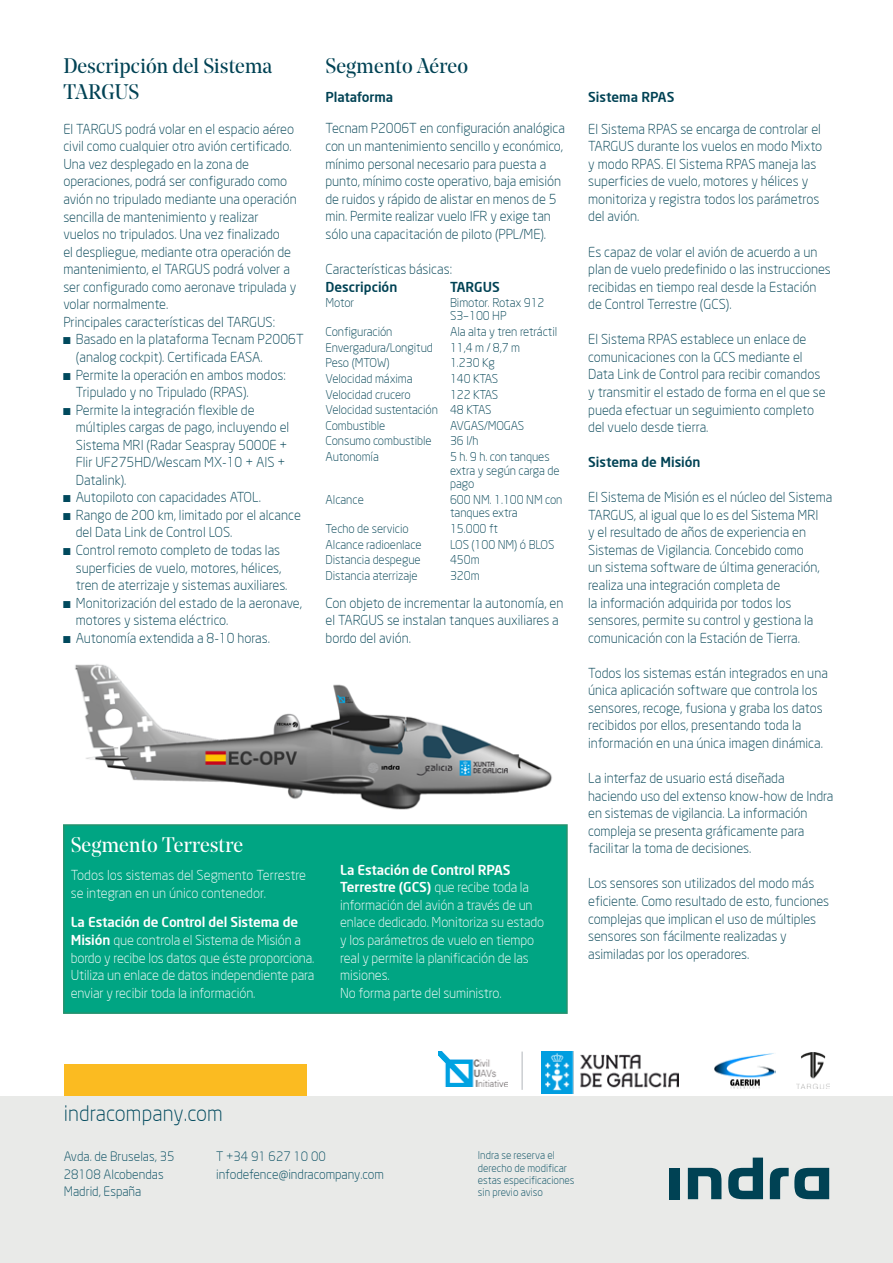
<style>
.page{position:relative;width:893px;height:1263px;background:#fff}
.page>*{position:absolute;margin:0;border:0;box-sizing:border-box;transform-origin:0 0}
.t1{font:21px/25.5px "Noe Display";color:#004254}
.t2{font:21px "Noe Display";color:#fff}
.t3{font:300 21px "Neo Sans";letter-spacing:.005em;color:#00495d}
.t4{font:300 13.5px/17.5px "Neo Sans";color:#004254}
.t5{font:300 13.5px/17.5px "Neo Sans";letter-spacing:-.01em;color:#fff}
.t6{font:500 13.5px "Neo Sans";color:#004254}
.t7{font:300 12.75px/17.5px "Neo Sans";color:#00495d}
.t8{font:300 12px/13.5px "Neo Sans";letter-spacing:-.005em;color:#004254}
.t9{font:300 10.5px/12px "Neo Sans";color:#00495d}
.s1{font-family:"Arial Narrow";font-weight:400;font-size:15px;color:#00495d}
.s2{font-weight:500}
</style>
<div class="page">
<div style="left:64px;top:1064px;width:242px;height:32px;background:#fbbb21"></div>
<div style="left:0;top:1096px;width:893px;height:167px;background:#e9eae8"></div>
<div style="left:670px;top:1168px;width:10px;height:31px;background:#004254"></div>
<svg style="left:688px;top:1168px;width:33px;height:31px"></svg>
<svg style="left:728px;top:1157px;width:35px;height:42px"></svg>
<svg style="left:770px;top:1168px;width:59px;height:31px"></svg>
<div style="left:63px;top:824px;width:505px;height:190px;background:#00a583;border:2px solid #25926e"></div>
<img style="left:75px;top:664px;width:477px;height:146px">
<img style="left:714px;top:1053px;width:61px;height:36px">
<img style="left:796px;top:1052px;width:33px;height:37px">
<img style="left:438px;top:1051px;width:69px;height:35px">
<img style="left:542px;top:1051px;width:137px;height:43px">
<hr style="left:522px;top:1051px;width:1px;height:39px;background:#b1b6ba">
<h1 class="t1" style="left:63px;top:53px;width:211px">Descripción del Sistema<br>TARGUS</h1>
<p class="t4" style="left:63px;top:120px;width:235px">El TARGUS podrá volar en el espacio aéreo civil como cualquier otro avión certificado.<br>Una vez desplegado en la zona de operaciones, podrá ser configurado como avión no tripulado mediante una operación sencilla de mantenimiento y realizar vuelos no tripulados. Una vez finalizado<br>el despliegue, mediante otra operación de mantenimiento, el TARGUS podrá volver a ser configurado como aeronave tripulada y volar normalmente.<br>Principales características del TARGUS:</p>
<p class="t4" style="left:76px;top:331px;width:229px;text-indent:-13px"><span class="s1">■</span> Basado en la plataforma Tecnam P2006T (analog cockpit). Certificada EASA.</p>
<p class="t4" style="left:76px;top:366px;width:211px;text-indent:-13px"><span class="s1">■</span> Permite la operación en ambos modos:<br>Tripulado y no Tripulado (RPAS).</p>
<p class="t4" style="left:76px;top:401px;width:215px;text-indent:-13px"><span class="s1">■</span> Permite la integración flexible de múltiples cargas de pago, incluyendo el<br>Sistema MRI (Radar Seaspray 5000E +<br>Flir UF275HD/Wescam MX-10 + AIS +<br>Datalink).</p>
<p class="t4" style="left:63px;top:488px;width:199px"><span class="s1">■</span> Autopiloto con capacidades ATOL.</p>
<p class="t4" style="left:76px;top:506px;width:227px;text-indent:-13px"><span class="s1">■</span> Rango de 200 km, limitado por el alcance del Data Link de Control LOS.</p>
<p class="t4" style="left:76px;top:541px;width:213px;text-indent:-13px"><span class="s1">■</span> Control remoto completo de todas las superficies de vuelo, motores, hélices, tren de aterrizaje y sistemas auxiliares.</p>
<p class="t4" style="left:76px;top:594px;width:228px;text-indent:-13px"><span class="s1">■</span> Monitorización del estado de la aeronave, motores y sistema eléctrico.</p>
<p class="t4" style="left:63px;top:629px;width:208px"><span class="s1">■</span> Autonomía extendida a 8-10 horas.</p>
<h1 class="t1" style="left:326px;top:53px;width:144px">Segmento Aéreo</h1>
<p class="t6" style="left:326px;top:88px;width:69px">Plataforma</p>
<p class="t4" style="left:326px;top:120px;width:241px">Tecnam P2006T en configuración analógica con un mantenimiento sencillo y económico, mínimo personal necesario para puesta a punto, mínimo coste operativo, baja emisión de ruidos y rápido de alistar en menos de 5 min. Permite realizar vuelo IFR y exige tan sólo una capacitación de piloto (PPL/ME).</p>
<p class="t4" style="left:326px;top:260px;width:128px">Características básicas:</p>
<p class="t6" style="left:326px;top:278px;width:73px">Descripción</p>
<p class="t6" style="left:450px;top:278px;width:51px">TARGUS</p>
<p class="t8" style="left:326px;top:296px;width:30px">Motor</p>
<p class="t8" style="left:450px;top:296px;width:96px">Bimotor. Rotax 912<br>S3–100 HP</p>
<p class="t8" style="left:326px;top:325px;width:68px">Configuración</p>
<p class="t8" style="left:450px;top:325px;width:109px">Ala alta y tren retráctil</p>
<p class="t8" style="left:326px;top:340px;width:109px">Envergadura/Longitud</p>
<p class="t8" style="left:450px;top:340px;width:72px">11,4 m / 8,7 m</p>
<p class="t8" style="left:326px;top:356px;width:66px">Peso (MTOW)</p>
<p class="t8" style="left:450px;top:356px;width:46px">1.230 Kg</p>
<p class="t8" style="left:326px;top:372px;width:89px">Velocidad máxima</p>
<p class="t8" style="left:450px;top:372px;width:50px">140 KTAS</p>
<p class="t8" style="left:326px;top:387px;width:87px">Velocidad crucero</p>
<p class="t8" style="left:326px;top:386px;width:174px;line-height:15.6px;text-indent:125px">122 KTAS<br>Velocidad sustentación 48 KTAS<br>Combustible</p>
<p class="t8" style="left:450px;top:419px;width:76px">AVGAS/MOGAS</p>
<p class="t8" style="left:326px;top:434px;width:108px">Consumo combustible</p>
<p class="t8" style="left:450px;top:434px;width:30px">36 l/h</p>
<p class="t8" style="left:326px;top:450px;width:55px">Autonomía</p>
<p class="t8" style="left:450px;top:450px;width:111px">5 h. 9 h. con tanques extra y según carga de pago</p>
<p class="t8" style="left:326px;top:492px;width:40px">Alcance</p>
<p class="t8" style="left:450px;top:492px;width:114px">600 NM. 1.100 NM con tanques extra</p>
<p class="t8" style="left:326px;top:522px;width:85px">Techo de servicio</p>
<p class="t8" style="left:450px;top:522px;width:49px">15.000 ft</p>
<p class="t8" style="left:326px;top:537px;width:98px">Alcance radioenlace</p>
<p class="t8" style="left:450px;top:537px;width:106px">LOS (100 NM) ó BLOS</p>
<p class="t8" style="left:326px;top:553px;width:97px">Distancia despegue</p>
<p class="t8" style="left:450px;top:553px;width:31px">450m</p>
<p class="t8" style="left:326px;top:568px;width:94px">Distancia aterrizaje</p>
<p class="t8" style="left:450px;top:568px;width:31px">320m</p>
<p class="t4" style="left:326px;top:594px;width:239px">Con objeto de incrementar la autonomía, en el TARGUS se instalan tanques auxiliares a bordo del avión.</p>
<h1 class="t2" style="left:71px;top:832px;width:174px">Segmento Terrestre</h1>
<p class="t5" style="left:71px;top:866px;width:237px">Todos los sistemas del Segmento Terrestre se integran en un único contenedor.</p>
<p class="t5" style="left:71px;top:913px;width:245px"><span class="s2">La Estación de Control del Sistema de Misión</span> que controla el Sistema de Misión a bordo y recibe los datos que éste proporciona.<br>Utiliza un enlace de datos independiente para enviar y recibir toda la información.</p>
<p class="t5" style="left:340px;top:861px;width:205px"><span class="s2">La Estación de Control RPAS<br>Terrestre (GCS)</span> que recibe toda la información del avión a través de un enlace dedicado. Monitoriza su estado y los parámetros de vuelo en tiempo real y permite la planificación de las misiones.<br>No forma parte del suministro.</p>
<p class="t6" style="left:588px;top:88px;width:88px">Sistema RPAS</p>
<p class="t4" style="left:588px;top:120px;width:235px">El Sistema RPAS se encarga de controlar el TARGUS durante los vuelos en modo Mixto y modo RPAS. El Sistema RPAS maneja las superficies de vuelo, motores y hélices y monitoriza y registra todos los parámetros del avión.</p>
<p class="t4" style="left:588px;top:243px;width:244px">Es capaz de volar el avión de acuerdo a un plan de vuelo predefinido o las instrucciones recibidas en tiempo real desde la Estación de Control Terrestre (GCS).</p>
<p class="t4" style="left:588px;top:330px;width:239px">El Sistema RPAS establece un enlace de comunicaciones con la GCS mediante el Data Link de Control para recibir comandos y transmitir el estado de forma en el que se pueda efectuar un seguimiento completo del vuelo desde tierra.</p>
<p class="t6" style="left:588px;top:454px;width:114px">Sistema de Misión</p>
<p class="t4" style="left:588px;top:488px;width:246px">El Sistema de Misión es el núcleo del Sistema TARGUS, al igual que lo es del Sistema MRI<br>y el resultado de años de experiencia en Sistemas de Vigilancia. Concebido como<br>un sistema software de última generación, realiza una integración completa de<br>la información adquirida por todos los sensores, permite su control y gestiona la comunicación con la Estación de Tierra.</p>
<p class="t4" style="left:588px;top:664px;width:241px">Todos los sistemas están integrados en una única aplicación software que controla los sensores, recoge, fusiona y graba los datos recibidos por ellos, presentando toda la información en una única imagen dinámica.</p>
<p class="t4" style="left:588px;top:769px;width:247px">La interfaz de usuario está diseñada haciendo uso del extenso know-how de Indra en sistemas de vigilancia. La información compleja se presenta gráficamente para facilitar la toma de decisiones.</p>
<p class="t4" style="left:588px;top:875px;width:242px">Los sensores son utilizados del modo más eficiente. Como resultado de esto, funciones complejas que implican el uso de múltiples sensores son fácilmente realizadas y asimiladas por los operadores.</p>
<h1 class="t3" style="left:64px;top:1101px;width:160px">indracompany.com</h1>
<p class="t7" style="left:64px;top:1148px;width:112px">Avda. de Bruselas, 35<br>28108 Alcobendas<br>Madrid, España</p>
<p class="t7" style="left:216px;top:1147px;width:169px">T +34 91 627 10 00 infodefence@indracompany.com</p>
<p class="t9" style="left:478px;top:1149px;width:98px">Indra se reserva el derecho de modificar estas especificaciones sin previo aviso</p>
</div>
